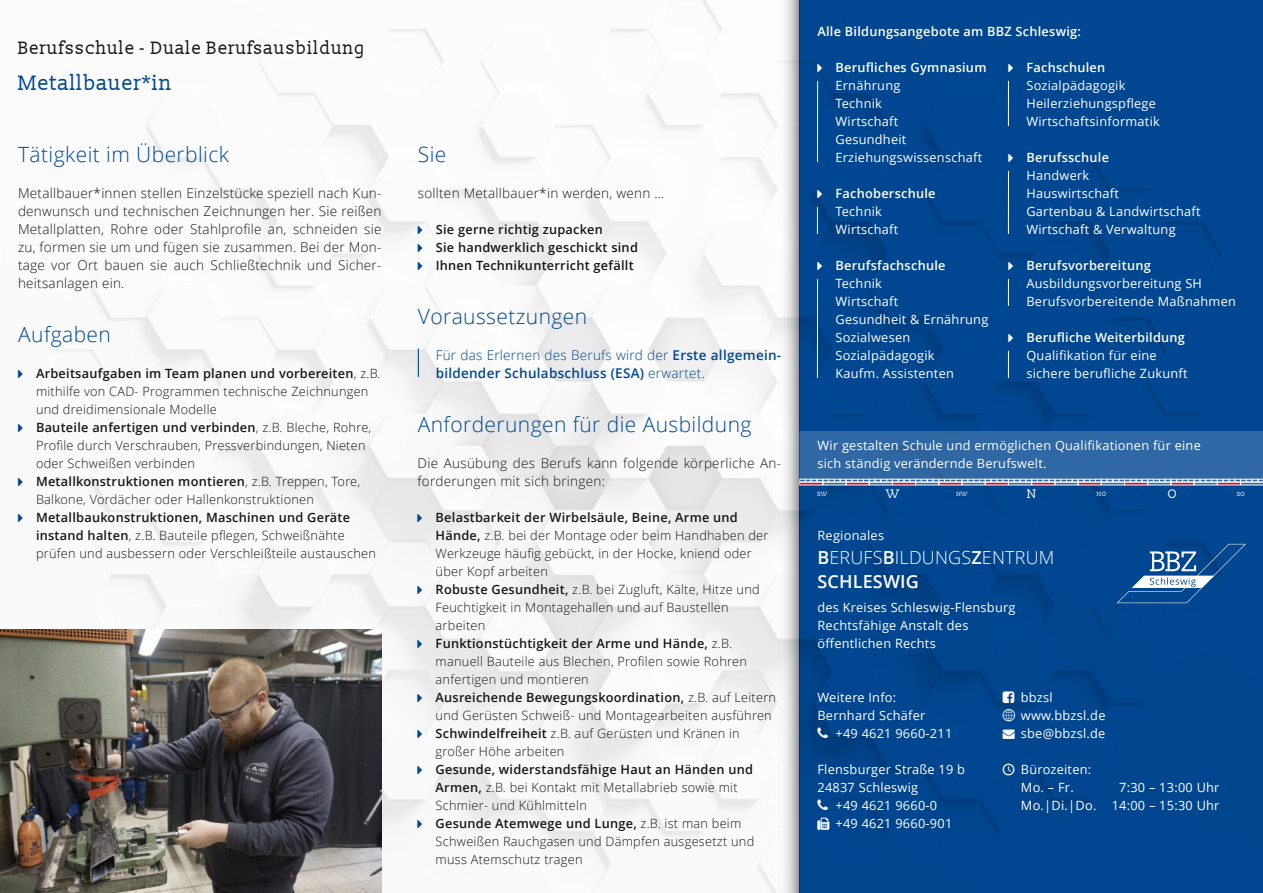
<style>
.page{position:relative;width:1263px;height:893px;background:#fff}
.page>*{position:absolute;margin:0;border:0;box-sizing:border-box;transform-origin:0 0}
.t1{font:300 21px "Open Sans";letter-spacing:.02em;color:#004893}
.t2{font:21px "Slabo 13 px";letter-spacing:.02em;color:#004893}
.t3{font:18px "Slabo 13 px";letter-spacing:.03em;color:#181715}
.t4{font:300 18px/24px "Open Sans";letter-spacing:.01em;color:#fff}
.t5{font:300 13.5px/18px "Open Sans";letter-spacing:.02em;color:#181715;text-align:justify}
.t6{font:600 13.5px/18px "Open Sans";letter-spacing:.02em;color:#004893}
.t7{font:300 12.75px/18px "Open Sans";letter-spacing:.02em;color:#181715}
.t8{font:12.75px/18px "Open Sans";letter-spacing:.02em;color:#fff}
.t9{font:600 12.75px "Open Sans";letter-spacing:.02em;color:#fff}
.t10{font:600 12.75px/18px "Open Sans";letter-spacing:.02em;color:#181715}
.t11{font:12.6px "Slabo 13 px";color:#fff}
.t12{font:6.15px "Slabo 13 px";letter-spacing:.025em;color:#fff}
.s1{font-weight:300}
.s2{font-weight:600}
</style>
<div class="page">
<img style="left:0;top:0;width:1263px;height:893px">
<hr style="left:817px;top:81px;width:1px;height:81px;background:#fff">
<hr style="left:1008px;top:81px;width:1px;height:45px;background:#fff">
<hr style="left:1008px;top:171px;width:1px;height:63px;background:#fff">
<svg style="left:1008px;top:279px;width:1px;height:27px"></svg>
<svg style="left:1008px;top:351px;width:1px;height:27px"></svg>
<svg style="left:817px;top:207px;width:1px;height:27px"></svg>
<hr style="left:817px;top:279px;width:1px;height:99px;background:#fff">
<svg style="left:1117px;top:544px;width:129px;height:59px;background:#2b65a2"></svg>
<div style="left:799px;top:431px;width:464px;height:54px;background:#2f68a4"></div>
<svg style="left:800px;top:479px;width:463px;height:6px"></svg>
<img style="left:778px;top:0;width:22px;height:893px">
<img style="left:0;top:630px;width:381px;height:263px">
<svg style="left:418px;top:349px;width:1px;height:28px"></svg>
<svg style="left:1003px;top:691px;width:11px;height:12px"></svg>
<svg style="left:1003px;top:709px;width:12px;height:13px"></svg>
<svg style="left:1003px;top:729px;width:12px;height:10px"></svg>
<svg style="left:817px;top:64px;width:5px;height:8px"></svg>
<svg style="left:817px;top:190px;width:5px;height:8px"></svg>
<svg style="left:817px;top:262px;width:5px;height:8px"></svg>
<svg style="left:1008px;top:64px;width:5px;height:8px"></svg>
<svg style="left:1008px;top:154px;width:5px;height:8px"></svg>
<svg style="left:1008px;top:262px;width:5px;height:8px"></svg>
<svg style="left:1008px;top:334px;width:5px;height:8px"></svg>
<svg style="left:817px;top:818px;width:12px;height:12px"></svg>
<svg style="left:18px;top:370px;width:5px;height:8px"></svg>
<svg style="left:18px;top:424px;width:5px;height:8px"></svg>
<svg style="left:18px;top:478px;width:5px;height:8px"></svg>
<svg style="left:18px;top:514px;width:5px;height:8px"></svg>
<svg style="left:418px;top:514px;width:4px;height:8px"></svg>
<svg style="left:418px;top:586px;width:4px;height:8px"></svg>
<svg style="left:418px;top:640px;width:4px;height:8px"></svg>
<svg style="left:418px;top:694px;width:4px;height:8px"></svg>
<svg style="left:418px;top:730px;width:4px;height:8px"></svg>
<svg style="left:418px;top:766px;width:4px;height:8px"></svg>
<svg style="left:418px;top:820px;width:4px;height:8px"></svg>
<svg style="left:418px;top:226px;width:4px;height:8px"></svg>
<svg style="left:418px;top:244px;width:4px;height:8px"></svg>
<svg style="left:418px;top:262px;width:4px;height:8px"></svg>
<h2 class="t3" style="left:18px;top:37px;width:349px">Berufsschule - Duale Berufsausbildung</h2>
<h1 class="t2" style="left:18px;top:71px;width:156px">Metallbauer*in</h1>
<h1 class="t1" style="left:18px;top:146px;width:212px">Tätigkeit im Überblick</h1>
<p class="t5" style="left:18px;top:185px;width:365px">Metallbauer*innen stellen Einzelstücke speziell nach Kun&shy;denwunsch und technischen Zeichnungen her. Sie reißen Metallplatten, Rohre oder Stahlprofile an, schneiden sie zu, formen sie um und fügen sie zusammen. Bei der Mon&shy;tage vor Ort bauen sie auch Schließtechnik und Sicher&shy;heitsanlagen ein.</p>
<h1 class="t1" style="left:418px;top:146px;width:30px">Sie</h1>
<p class="t5" style="left:418px;top:185px;width:248px">sollten Metallbauer*in werden, wenn …</p>
<p class="t10" style="left:436px;top:222px;width:204px">Sie gerne richtig zupacken<br>Sie handwerklich geschickt sind<br>Ihnen Technikunterricht gefällt</p>
<h1 class="t1" style="left:418px;top:308px;width:171px">Voraussetzungen</h1>
<p class="t6" style="left:436px;top:347px;width:347px"><span class="s1">Für das Erlernen des Berufs wird der</span> Erste allgemein&shy;bildender Schulabschluss (ESA) <span class="s1">erwartet.</span></p>
<h1 class="t1" style="left:18px;top:326px;width:94px">Aufgaben</h1>
<p class="t7" style="left:36px;top:366px;width:346px"><span class="s2">Arbeitsaufgaben im Team planen und vorbereiten</span>, z.B. mithilfe von CAD- Programmen technische Zeichnungen und dreidimensionale Modelle<br><span class="s2">Bauteile anfertigen und verbinden</span>, z.B. Bleche, Rohre, Profile durch Verschrauben, Pressverbindungen, Nieten oder Schweißen verbinden<br><span class="s2">Metallkonstruktionen montieren</span>, z.B. Treppen, Tore, Balkone, Vordächer oder Hallenkonstruktionen</p>
<p class="t7" style="left:36px;top:510px;width:341px"><span class="s2">Metallbaukonstruktionen, Maschinen und Geräte instand halten</span>, z.B. Bauteile pflegen, Schweißnähte prüfen und ausbessern oder Verschleißteile austauschen</p>
<p class="t7" style="left:436px;top:510px;width:342px"><span class="s2">Belastbarkeit der Wirbelsäule, Beine, Arme und Hände,</span> z.B. bei der Montage oder beim Handhaben der Werkzeuge häufig gebückt, in der Hocke, kniend oder über Kopf arbeiten<br><span class="s2">Robuste Gesundheit,</span> z.B. bei Zugluft, Kälte, Hitze und Feuchtigkeit in Montagehallen und auf Baustellen arbeiten<br><span class="s2">Funktionstüchtigkeit der Arme und Hände,</span> z.B. manuell Bauteile aus Blechen, Profilen sowie Rohren anfertigen und montieren<br><span class="s2">Ausreichende Bewegungskoordination,</span> z.B. auf Leitern und Gerüsten Schweiß- und Montagearbeiten ausführen <span class="s2">Schwindelfreiheit</span> z.B. auf Gerüsten und Kränen in großer Höhe arbeiten</p>
<p class="t7" style="left:436px;top:762px;width:320px"><span class="s2">Gesunde, widerstandsfähige Haut an Händen und Armen,</span> z.B. bei Kontakt mit Metallabrieb sowie mit Schmier- und Kühlmitteln<br><span class="s2">Gesunde Atemwege und Lunge,</span> z.B. ist man beim Schweißen Rauchgasen und Dämpfen ausgesetzt und muss Atemschutz tragen</p>
<h1 class="t1" style="left:418px;top:416px;width:335px">Anforderungen für die Ausbildung</h1>
<p class="t5" style="left:418px;top:455px;width:365px">Die Ausübung des Berufs kann folgende körperliche An&shy;forderungen mit sich bringen:</p>
<p class="t9" style="left:817px;top:26px;width:265px">Alle Bildungsangebote am BBZ Schleswig:</p>
<p class="t9" style="left:835px;top:62px;width:153px">Berufliches Gymnasium</p>
<p class="t8" style="left:835px;top:78px;width:148px">Ernährung<br>Technik<br>Wirtschaft<br>Gesundheit<br>Erziehungswissenschaft</p>
<p class="t9" style="left:835px;top:188px;width:102px">Fachoberschule</p>
<p class="t8" style="left:835px;top:204px;width:64px">Technik<br>Wirtschaft</p>
<p class="t9" style="left:835px;top:260px;width:112px">Berufsfachschule</p>
<p class="t8" style="left:835px;top:276px;width:154px">Technik<br>Wirtschaft<br>Gesundheit &amp; Ernährung<br>Sozialwesen<br>Sozialpädagogik<br>Kaufm. Assistenten</p>
<p class="t9" style="left:1026px;top:62px;width:80px">Fachschulen</p>
<p class="t8" style="left:1026px;top:78px;width:135px">Sozialpädagogik<br>Heilerziehungspflege<br>Wirtschaftsinformatik</p>
<p class="t9" style="left:1026px;top:152px;width:84px">Berufsschule</p>
<p class="t8" style="left:1026px;top:168px;width:176px">Handwerk<br>Hauswirtschaft<br>Gartenbau &amp; Landwirtschaft<br>Wirtschaft &amp; Verwaltung</p>
<p class="t9" style="left:1026px;top:260px;width:126px">Berufsvorbereitung</p>
<p class="t8" style="left:1026px;top:276px;width:211px">Ausbildungsvorbereitung SH<br>Berufsvorbereitende Maßnahmen</p>
<p class="t9" style="left:1026px;top:332px;width:160px">Berufliche Weiterbildung</p>
<p class="t8" style="left:1026px;top:348px;width:163px">Qualifikation für eine sichere berufliche Zukunft</p>
<p class="t8" style="left:817px;top:438px;width:385px">Wir gestalten Schule und ermöglichen Qualifikationen für eine sich ständig verändernde Berufswelt.</p>
<p class="t12" style="left:818px;top:490px;width:11px">SW</p>
<p class="t11" style="left:887px;top:487px;width:14px">W</p>
<p class="t12" style="left:956px;top:490px;width:13px">NW</p>
<p class="t11" style="left:1027px;top:487px;width:11px">N</p>
<p class="t12" style="left:1097px;top:490px;width:11px">NO</p>
<p class="t11" style="left:1168px;top:487px;width:11px">O</p>
<p class="t12" style="left:1237px;top:490px;width:10px">SO</p>
<p class="t8" style="left:817px;top:527px;width:68px">Regionales</p>
<h2 class="t4" style="left:817px;top:547px;width:238px"><span class="s2">B</span>ERUFS<span class="s2">B</span>ILDUNGS<span class="s2">Z</span>ENTRUM<br><span class="s2">SCHLESWIG</span></h2>
<p class="t8" style="left:817px;top:600px;width:199px">des Kreises Schleswig-Flensburg<br>Rechtsfähige Anstalt des öffentlichen Rechts</p>
<p class="t8" style="left:817px;top:690px;width:109px">Weitere Info:<br>Bernhard Schäfer</p>
<p class="t8" style="left:817px;top:726px;width:136px">▼ +49 4621 9660-211</p>
<p class="t8" style="left:817px;top:762px;width:149px">Flensburger Straße 19 b<br>24837 Schleswig</p>
<p class="t8" style="left:835px;top:798px;width:118px;text-indent:-18px">▼ +49 4621 9660-0 +49 4621 9660-901</p>
<p class="t8" style="left:1021px;top:690px;width:86px">bbzsl www.bbzsl.de sbe@bbzsl.de</p>
<p class="t8" style="left:1003px;top:762px;width:90px;text-align:center">◆ Bürozeiten:<br>Mo. – Fr.</p>
<p class="t8" style="left:1021px;top:780px;width:200px;text-align:right">7:30 – 13:00 Uhr<br>Mo.|Di.|Do. 14:00 – 15:30 Uhr</p>
</div>
